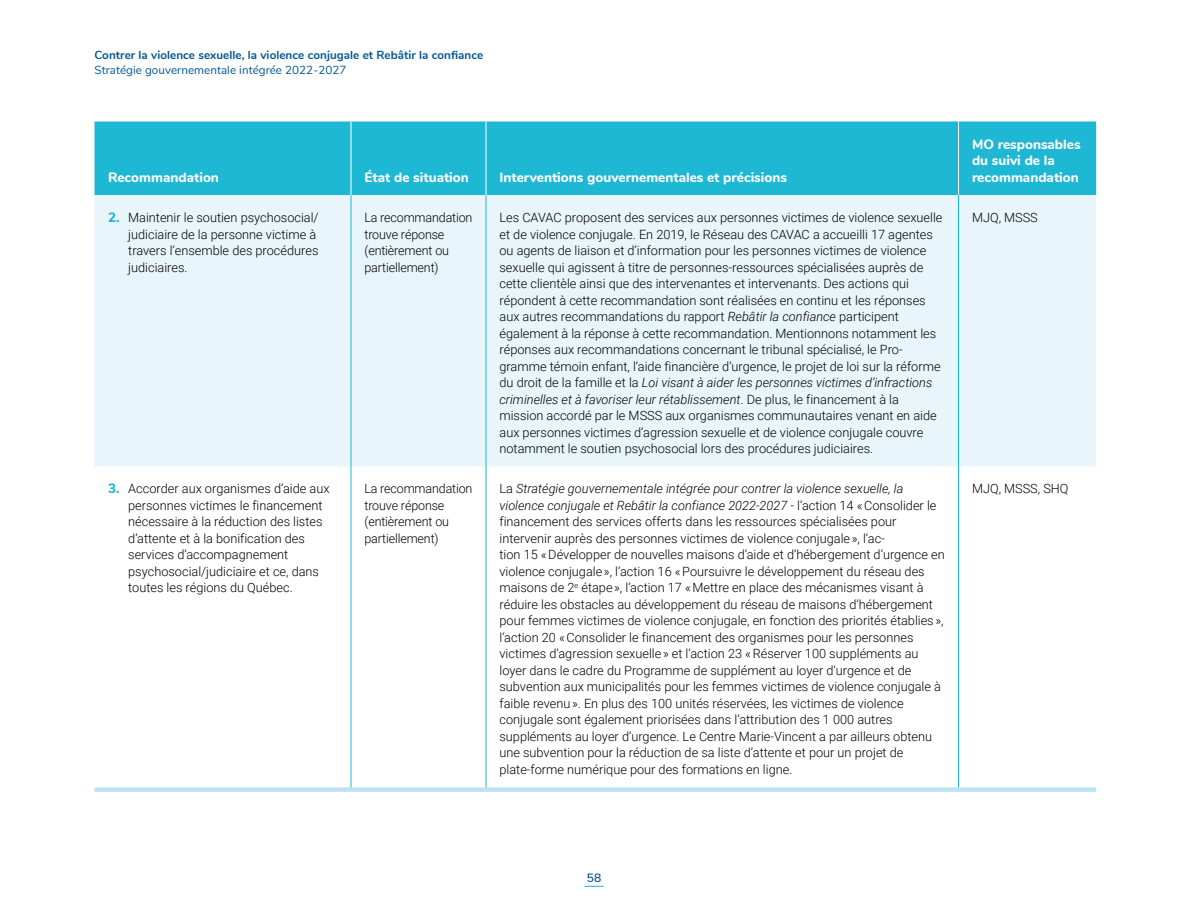
<style>
.page{position:relative;width:1188px;height:918px;background:#fff}
.page>*{position:absolute;margin:0;border:0;box-sizing:border-box;transform-origin:0 0}
.P_En-tête_gauche{font:800 13.5px/16.5px "Nunito";color:#fff}
.TAB_P{font:300 12.75px/16.5px "Roboto";color:#000}
.t1{font:600 12px "Nunito";color:#005692}
.t2{font:700 11.7px "Nunito";letter-spacing:.005em;color:#005692}
.t3{font:11.7px "Nunito";letter-spacing:.005em;color:#005692}
.s1{font-family:"Nunito";font-weight:800;font-size:13.5px;color:#1eb7d4}
.s2{font-style:italic}
</style>
<div class="page">
<svg style="left:584px;top:886px;width:20px;height:1px"></svg>
<div style="left:94px;top:122px;width:1002px;height:73px;background:#1eb7d4"></div>
<div style="left:94px;top:195px;width:1002px;height:272px;background:#e8f5fa"></div>
<svg style="left:94px;top:787px;width:1002px;height:5px;background:#c3e5f1"></svg>
<hr style="left:351px;top:195px;width:1px;height:272px;background:#1eb7d4">
<hr style="left:486px;top:195px;width:1px;height:272px;background:#1eb7d4">
<hr style="left:958px;top:195px;width:1px;height:272px;background:#1eb7d4">
<hr style="left:351px;top:467px;width:1px;height:320px;background:#1eb7d4">
<hr style="left:486px;top:467px;width:1px;height:320px;background:#1eb7d4">
<hr style="left:958px;top:467px;width:1px;height:320px;background:#1eb7d4">
<hr style="left:351px;top:121px;width:1px;height:74px;background:#fff">
<hr style="left:486px;top:121px;width:1px;height:74px;background:#fff">
<hr style="left:958px;top:121px;width:1px;height:74px;background:#fff">
<p class="t2" style="left:94px;top:46px;width:390px">Contrer la violence sexuelle, la violence conjugale et Rebâtir la confiance</p>
<p class="t3" style="left:94px;top:61px;width:253px">Stratégie gouvernementale intégrée 2022-2027</p>
<p class="P_En-tête_gauche" style="left:108px;top:168px;width:113px">Recommandation</p>
<p class="P_En-tête_gauche" style="left:364px;top:168px;width:106px">État de situation</p>
<p class="P_En-tête_gauche" style="left:500px;top:168px;width:289px">Interventions gouvernementales et précisions</p>
<p class="P_En-tête_gauche" style="left:972px;top:135px;width:110px">MO responsables du suivi de la recommandation</p>
<p class="TAB_P" style="left:128px;top:209px;width:192px;text-indent:-20px"><span class="s1">2.</span> Maintenir le soutien psychosocial/ judiciaire de la personne victime à travers l’ensemble des procédures judiciaires.</p>
<p class="TAB_P" style="left:364px;top:209px;width:109px">La recommandation trouve réponse (entièrement ou partiellement)</p>
<p class="TAB_P" style="left:500px;top:209px;width:444px">Les CAVAC proposent des services aux personnes victimes de violence sexuelle et de violence conjugale. En 2019, le Réseau des CAVAC a accueilli 17 agentes ou agents de liaison et d’information pour les personnes victimes de violence sexuelle qui agissent à titre de personnes-ressources spécialisées auprès de cette clientèle ainsi que des intervenantes et intervenants. Des actions qui répondent à cette recommandation sont réalisées en continu et les réponses aux autres recommandations du rapport <span class="s2">Rebâtir la confiance</span> participent également à la réponse à cette recommandation. Mentionnons notamment les réponses aux recommandations concernant le tribunal spécialisé, le Pro&shy;gramme témoin enfant, l’aide financière d’urgence, le projet de loi sur la réforme du droit de la famille et la <span class="s2">Loi visant à aider les personnes victimes d’infractions criminelles et à favoriser leur rétablissement</span>. De plus, le financement à la mission accordé par le MSSS aux organismes communautaires venant en aide aux personnes victimes d’agression sexuelle et de violence conjugale couvre notamment le soutien psychosocial lors des procédures judiciaires.</p>
<p class="TAB_P" style="left:972px;top:209px;width:67px">MJQ, MSSS</p>
<p class="TAB_P" style="left:128px;top:480px;width:203px;text-indent:-20px"><span class="s1">3.</span> Accorder aux organismes d’aide aux personnes victimes le financement nécessaire à la réduction des listes d’attente et à la bonification des services d’accompagnement psychosocial/judiciaire et ce, dans toutes les régions du Québec.</p>
<p class="TAB_P" style="left:364px;top:480px;width:109px">La recommandation trouve réponse (entièrement ou partiellement)</p>
<p class="TAB_P" style="left:500px;top:480px;width:447px">La <span class="s2">Stratégie gouvernementale intégrée pour contrer la violence sexuelle, la violence conjugale et Rebâtir la confiance 2022-2027</span> - l’action 14 « Consolider le financement des services offerts dans les ressources spécialisées pour intervenir auprès des personnes victimes de violence conjugale », l’ac-<br>tion 15 « Développer de nouvelles maisons d’aide et d’hébergement d’urgence en violence conjugale », l’action 16 « Poursuivre le développement du réseau des maisons de 2<sup>e</sup> étape », l’action 17 « Mettre en place des mécanismes visant à réduire les obstacles au développement du réseau de maisons d’hébergement pour femmes victimes de violence conjugale, en fonction des priorités établies », l’action 20 « Consolider le financement des organismes pour les personnes victimes d’agression sexuelle » et l’action 23 « Réserver 100 suppléments au loyer dans le cadre du Programme de supplément au loyer d’urgence et de subvention aux municipalités pour les femmes victimes de violence conjugale à faible revenu ». En plus des 100 unités réservées, les victimes de violence conjugale sont également priorisées dans l’attribution des 1 000 autres suppléments au loyer d’urgence. Le Centre Marie-Vincent a par ailleurs obtenu une subvention pour la réduction de sa liste d’attente et pour un projet de plate-forme numérique pour des formations en ligne.</p>
<p class="TAB_P" style="left:972px;top:480px;width:98px">MJQ, MSSS, SHQ</p>
<p class="t1" style="left:587px;top:869px;width:16px">58</p>
</div>
